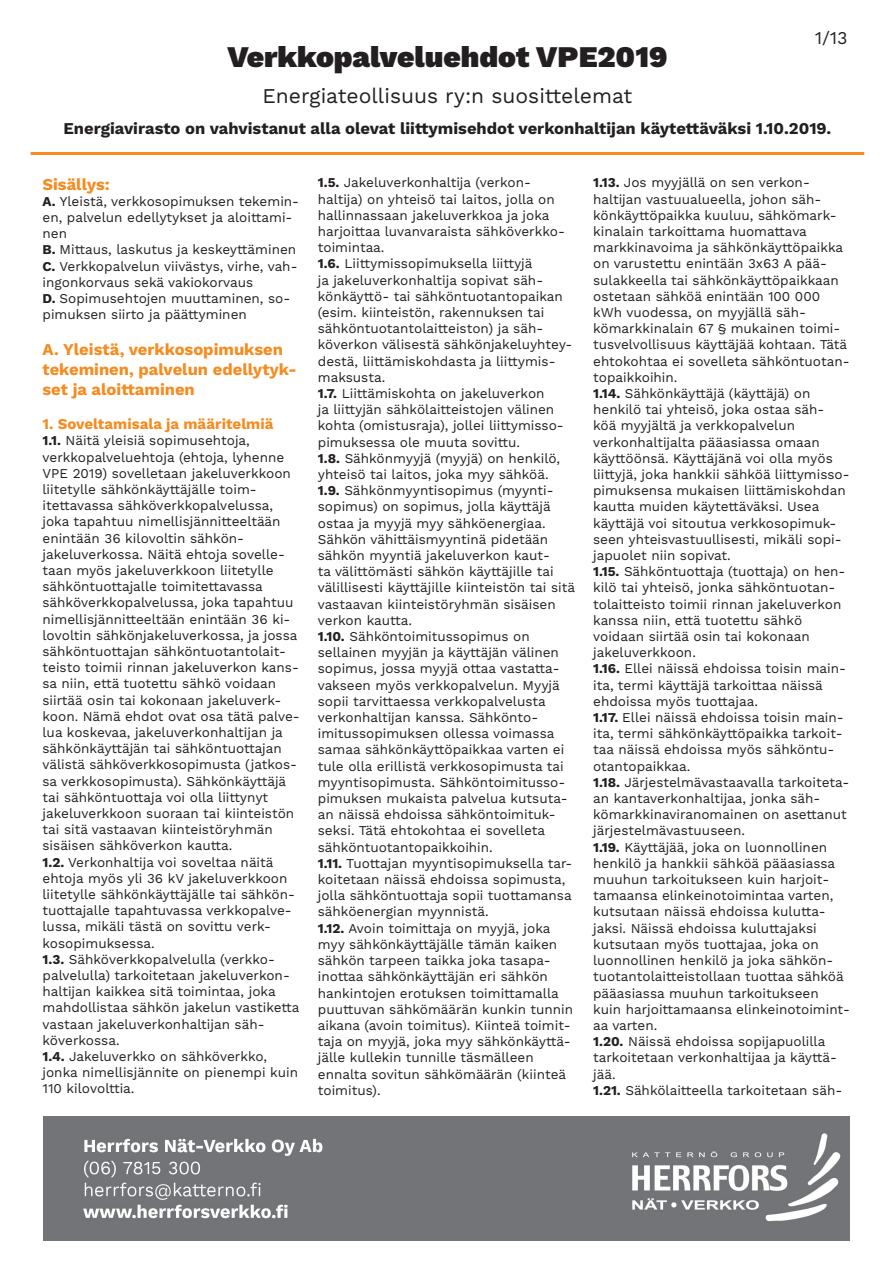
<style>
.page{position:relative;width:893px;height:1263px;background:#fff}
.page>*{position:absolute;margin:0;border:0;box-sizing:border-box;transform-origin:0 0}
.t1{font:900 30px "Work Sans";color:#231f20}
.t2{font:21px "Work Sans";color:#231f20}
.t3{font:18px "Work Sans";color:#231f20}
.t4{font:700 16.5px "Work Sans";color:#231f20}
.t5{font:700 16.5px/19.8px "Work Sans";color:#f68b1f}
.t6{font:700 15px "Work Sans";color:#f68b1f}
.t7{font:13.5px/16.2px "Work Sans";color:#231f20}
.s1{font-weight:700}
</style>
<div class="page">
<img style="left:43px;top:1116px;width:807px;height:125px">
<hr style="left:31px;top:152px;width:833px;height:3px;background:#f68b1f">
<h3 class="t3" style="left:815px;top:27px;width:35px">1/13</h3>
<p class="t1" style="left:227px;top:40px;width:441px">Verkkopalveluehdot VPE2019</p>
<p class="t2" style="left:263px;top:84px;width:371px">Energiateollisuus ry:n suosittelemat</p>
<p class="t4" style="left:63px;top:119px;width:769px">Energiavirasto on vahvistanut alla olevat liittymisehdot verkonhaltijan käytettäväksi 1.10.2019.</p>
<p class="t5" style="left:43px;top:175px;width:69px">Sisällys:</p>
<p class="t7" style="left:43px;top:194px;width:258px"><span class="s1">A.</span> Yleistä, verkkosopimuksen tekemin&shy;en, palvelun edellytykset ja aloittami&shy;nen</p>
<p class="t7" style="left:43px;top:242px;width:255px"><span class="s1">B.</span> Mittaus, laskutus ja keskeyttäminen</p>
<p class="t7" style="left:43px;top:259px;width:257px"><span class="s1">C.</span> Verkkopalvelun viivästys, virhe, vah&shy;ingonkorvaus sekä vakiokorvaus</p>
<p class="t7" style="left:43px;top:291px;width:249px"><span class="s1">D.</span> Sopimusehtojen muuttaminen, so&shy;pimuksen siirto ja päättyminen</p>
<p class="t5" style="left:43px;top:341px;width:242px">A. Yleistä, verkkosopimuksen</p>
<p class="t5" style="left:43px;top:360px;width:256px">tekeminen, palvelun edellytyk&shy;set ja aloittaminen</p>
<p class="t6" style="left:43px;top:415px;width:232px">1. Soveltamisala ja määritelmiä</p>
<p class="t7" style="left:43px;top:433px;width:259px"><span class="s1">1.1.</span> Näitä yleisiä sopimusehtoja, verkkopalveluehtoja (ehtoja, lyhenne VPE 2019) sovelletaan jakeluverkkoon liitetylle sähkönkäyttäjälle toim&shy;itettavassa sähköverkkopalvelussa, joka tapahtuu nimellisjännitteeltään enintään 36 kilovoltin sähkön&shy;jakeluverkossa. Näitä ehtoja sovelle&shy;taan myös jakeluverkkoon liitetylle sähköntuottajalle toimitettavassa sähköverkkopalvelussa, joka tapahtuu nimellisjännitteeltään enintään 36 ki&shy;lovoltin sähkönjakeluverkossa, ja jossa sähköntuottajan sähköntuotantolait&shy;teisto toimii rinnan jakeluverkon kans&shy;sa niin, että tuotettu sähkö voidaan siirtää osin tai kokonaan jakeluverk&shy;koon. Nämä ehdot ovat osa tätä palve&shy;lua koskevaa, jakeluverkonhaltijan ja sähkönkäyttäjän tai sähköntuottajan välistä sähköverkkosopimusta (jatkos&shy;sa verkkosopimusta). Sähkönkäyttäjä tai sähköntuottaja voi olla liittynyt jakeluverkkoon suoraan tai kiinteistön tai sitä vastaavan kiinteistöryhmän sisäisen sähköverkon kautta.</p>
<p class="t7" style="left:43px;top:854px;width:254px"><span class="s1">1.2.</span> Verkonhaltija voi soveltaa näitä ehtoja myös yli 36 kV jakeluverkkoon liitetylle sähkönkäyttäjälle tai sähkön&shy;tuottajalle tapahtuvassa verkkopalve&shy;lussa, mikäli tästä on sovittu verk&shy;kosopimuksessa.</p>
<p class="t7" style="left:43px;top:952px;width:259px"><span class="s1">1.3.</span> Sähköverkkopalvelulla (verkko&shy;palvelulla) tarkoitetaan jakeluverkon&shy;haltijan kaikkea sitä toimintaa, joka mahdollistaa sähkön jakelun vastiketta vastaan jakeluverkonhaltijan säh&shy;köverkossa.</p>
<p class="t7" style="left:43px;top:1049px;width:257px"><span class="s1">1.4.</span> Jakeluverkko on sähköverkko, jonka nimellisjännite on pienempi kuin<br>110 kilovolttia.</p>
<p class="t7" style="left:318px;top:175px;width:249px"><span class="s1">1.5.</span> Jakeluverkonhaltija (verkon&shy;haltija) on yhteisö tai laitos, jolla on hallinnassaan jakeluverkkoa ja joka harjoittaa luvanvaraista sähköverkko&shy;toimintaa.</p>
<p class="t7" style="left:318px;top:256px;width:256px"><span class="s1">1.6.</span> Liittymissopimuksella liittyjä<br>ja jakeluverkonhaltija sopivat säh&shy;könkäyttö- tai sähköntuotantopaikan (esim. kiinteistön, rakennuksen tai sähköntuotantolaitteiston) ja säh&shy;köverkon välisestä sähkönjakeluyhtey&shy;destä, liittämiskohdasta ja liittymis&shy;maksusta.</p>
<p class="t7" style="left:318px;top:386px;width:248px"><span class="s1">1.7.</span> Liittämiskohta on jakeluverkon<br>ja liittyjän sähkölaitteistojen välinen kohta (omistusraja), jollei liittymisso&shy;pimuksessa ole muuta sovittu.</p>
<p class="t7" style="left:318px;top:451px;width:244px"><span class="s1">1.8.</span> Sähkönmyyjä (myyjä) on henkilö, yhteisö tai laitos, joka myy sähköä.</p>
<p class="t7" style="left:318px;top:483px;width:259px"><span class="s1">1.9.</span> Sähkönmyyntisopimus (myynti&shy;sopimus) on sopimus, jolla käyttäjä ostaa ja myyjä myy sähköenergiaa.<br>Sähkön vähittäismyyntinä pidetään sähkön myyntiä jakeluverkon kaut-<br>ta välittömästi sähkön käyttäjille tai välillisesti käyttäjille kiinteistön tai sitä vastaavan kiinteistöryhmän sisäisen verkon kautta.</p>
<p class="t7" style="left:318px;top:629px;width:251px"><span class="s1">1.10.</span> Sähköntoimitussopimus on sellainen myyjän ja käyttäjän välinen sopimus, jossa myyjä ottaa vastatta&shy;vakseen myös verkkopalvelun. Myyjä sopii tarvittaessa verkkopalvelusta verkonhaltijan kanssa. Sähkönto&shy;imitussopimuksen ollessa voimassa samaa sähkönkäyttöpaikkaa varten ei tule olla erillistä verkkosopimusta tai myyntisopimusta. Sähköntoimitusso&shy;pimuksen mukaista palvelua kutsuta&shy;an näissä ehdoissa sähköntoimituk&shy;seksi. Tätä ehtokohtaa ei sovelleta sähköntuotantopaikkoihin.</p>
<p class="t7" style="left:318px;top:856px;width:256px"><span class="s1">1.11.</span> Tuottajan myyntisopimuksella tar&shy;koitetaan näissä ehdoissa sopimusta, jolla sähköntuottaja sopii tuottamansa sähköenergian myynnistä.</p>
<p class="t7" style="left:318px;top:920px;width:257px"><span class="s1">1.12.</span> Avoin toimittaja on myyjä, joka myy sähkönkäyttäjälle tämän kaiken sähkön tarpeen taikka joka tasapa&shy;inottaa sähkönkäyttäjän eri sähkön hankintojen erotuksen toimittamalla puuttuvan sähkömäärän kunkin tunnin aikana (avoin toimitus). Kiinteä toimit&shy;taja on myyjä, joka myy sähkönkäyttä&shy;jälle kullekin tunnille täsmälleen ennalta sovitun sähkömäärän (kiinteä toimitus).</p>
<p class="t7" style="left:593px;top:175px;width:258px"><span class="s1">1.13.</span> Jos myyjällä on sen verkon&shy;haltijan vastuualueella, johon säh&shy;könkäyttöpaikka kuuluu, sähkömark&shy;kinalain tarkoittama huomattava markkinavoima ja sähkönkäyttöpaikka on varustettu enintään 3x63 A pää&shy;sulakkeella tai sähkönkäyttöpaikkaan ostetaan sähköä enintään 100 000 kWh vuodessa, on myyjällä säh&shy;kömarkkinalain 67 § mukainen toimi&shy;tusvelvollisuus käyttäjää kohtaan. Tätä ehtokohtaa ei sovelleta sähköntuotan&shy;topaikkoihin.</p>
<p class="t7" style="left:593px;top:386px;width:258px"><span class="s1">1.14.</span> Sähkönkäyttäjä (käyttäjä) on henkilö tai yhteisö, joka ostaa säh&shy;köä myyjältä ja verkkopalvelun verkonhaltijalta pääasiassa omaan käyttöönsä. Käyttäjänä voi olla myös liittyjä, joka hankkii sähköä liittymisso&shy;pimuksensa mukaisen liittämiskohdan kautta muiden käytettäväksi. Usea käyttäjä voi sitoutua verkkosopimuk&shy;seen yhteisvastuullisesti, mikäli sopi&shy;japuolet niin sopivat.</p>
<p class="t7" style="left:593px;top:564px;width:254px"><span class="s1">1.15.</span> Sähköntuottaja (tuottaja) on hen&shy;kilö tai yhteisö, jonka sähköntuotan&shy;tolaitteisto toimii rinnan jakeluverkon kanssa niin, että tuotettu sähkö voidaan siirtää osin tai kokonaan jakeluverkkoon.</p>
<p class="t7" style="left:593px;top:661px;width:254px"><span class="s1">1.16.</span> Ellei näissä ehdoissa toisin main&shy;ita, termi käyttäjä tarkoittaa näissä ehdoissa myös tuottajaa.</p>
<p class="t7" style="left:593px;top:710px;width:252px"><span class="s1">1.17.</span> Ellei näissä ehdoissa toisin main&shy;ita, termi sähkönkäyttöpaikka tarkoit&shy;taa näissä ehdoissa myös sähköntu&shy;otantopaikkaa.</p>
<p class="t7" style="left:593px;top:775px;width:258px"><span class="s1">1.18.</span> Järjestelmävastaavalla tarkoiteta&shy;an kantaverkonhaltijaa, jonka säh&shy;kömarkkinaviranomainen on asettanut järjestelmävastuuseen.</p>
<p class="t7" style="left:593px;top:839px;width:258px"><span class="s1">1.19.</span> Käyttäjää, joka on luonnollinen henkilö ja hankkii sähköä pääasiassa muuhun tarkoitukseen kuin harjoit&shy;tamaansa elinkeinotoimintaa varten, kutsutaan näissä ehdoissa kulutta&shy;jaksi. Näissä ehdoissa kuluttajaksi kutsutaan myös tuottajaa, joka on luonnollinen henkilö ja joka sähkön&shy;tuotantolaitteistollaan tuottaa sähköä pääasiassa muuhun tarkoitukseen kuin harjoittamaansa elinkeinotoimint&shy;aa varten.</p>
<p class="t7" style="left:593px;top:1034px;width:245px"><span class="s1">1.20.</span> Näissä ehdoissa sopijapuolilla tarkoitetaan verkonhaltijaa ja käyttä&shy;jää.</p>
<p class="t7" style="left:593px;top:1082px;width:251px"><span class="s1">1.21.</span> Sähkölaitteella tarkoitetaan säh-</p>
</div>
